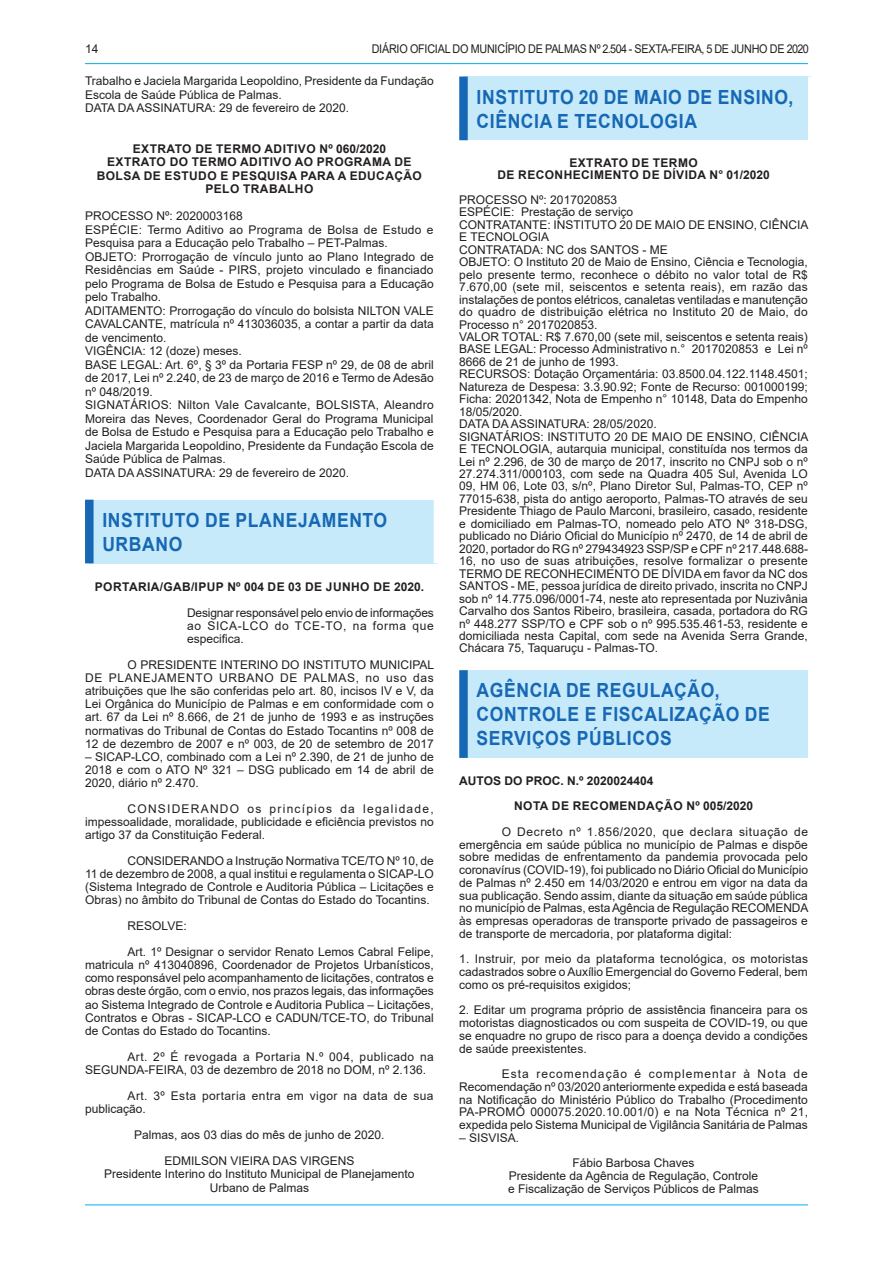
<style>
.page{position:relative;width:893px;height:1263px;background:#fff}
.page>*{position:absolute;margin:0;border:0;box-sizing:border-box;transform-origin:0 0}
.t1{font:700 19.5px/24px "Arial";letter-spacing:.035em;color:#1768b4;scale:.9 1}
.t2{font:12px/12.5px "Arial";color:#231f20;text-align:justify}
.t3{font:700 12px/13.5px "Arial";letter-spacing:.035em;color:#231f20;text-align:center}
.t4{font:12px "Arial";letter-spacing:-.02em;color:#231f20;scale:.9 1}
.t5{font:700 12px/25.5px "Arial";color:#231f20}
.t6{font:12px/13px "Arial";letter-spacing:.035em;color:#231f20}
</style>
<div class="page">
<hr style="left:85px;top:63px;width:723px;height:1px;background:#00aeef">
<hr style="left:85px;top:1204px;width:723px;height:1px;background:#00aeef">
<div style="left:89px;top:500px;width:349px;height:63px;background:#c6eafa"></div>
<div style="left:85px;top:500px;width:9px;height:63px;background:#1768b4"></div>
<div style="left:434px;top:500px;width:8px;height:63px;background:#fff"></div>
<div style="left:463px;top:77px;width:349px;height:63px;background:#c6eafa"></div>
<div style="left:459px;top:77px;width:9px;height:63px;background:#1768b4"></div>
<div style="left:808px;top:77px;width:8px;height:63px;background:#fff"></div>
<div style="left:463px;top:670px;width:349px;height:88px;background:#c6eafa"></div>
<div style="left:459px;top:670px;width:9px;height:88px;background:#1768b4"></div>
<div style="left:808px;top:670px;width:8px;height:88px;background:#fff"></div>
<p class="t2" style="left:85px;top:42px;width:15px">14</p>
<p class="t4" style="left:372px;top:40px;width:487px">DIÁRIO OFICIAL DO MUNICÍPIO DE PALMAS Nº 2.504 - SEXTA-FEIRA, 5 DE JUNHO DE 2020</p>
<p class="t2" style="left:85px;top:74px;width:350px;line-height:13.5px;text-align:left">Trabalho e Jaciela Margarida Leopoldino, Presidente da Fundação<br>Escola de Saúde Pública de Palmas.<br>DATA DA ASSINATURA: 29 de fevereiro de 2020.</p>
<p class="t3" style="left:97px;top:142px;width:327px">EXTRATO DE TERMO ADITIVO Nº 060/2020<br>EXTRATO DO TERMO ADITIVO AO PROGRAMA DE<br>BOLSA DE ESTUDO E PESQUISA PARA A EDUCAÇÃO<br>PELO TRABALHO</p>
<p class="t2" style="left:85px;top:209px;width:350px;line-height:13.5px;text-align:left">PROCESSO Nº: 2020003168<br>ESPÉCIE: Termo Aditivo ao Programa de Bolsa de Estudo e Pesquisa para a Educação pelo Trabalho – PET-Palmas.<br>OBJETO: Prorrogação de vínculo junto ao Plano Integrado de Residências em Saúde - PIRS, projeto vinculado e financiado pelo Programa de Bolsa de Estudo e Pesquisa para a Educação pelo Trabalho.<br>ADITAMENTO: Prorrogação do vínculo do bolsista NILTON VALE CAVALCANTE, matrícula nº 413036035, a contar a partir da data de vencimento.<br>VIGÊNCIA: 12 (doze) meses.<br>BASE LEGAL: Art. 6º, § 3º da Portaria FESP nº 29, de 08 de abril de 2017, Lei nº 2.240, de 23 de março de 2016 e Termo de Adesão nº 048/2019.<br>SIGNATÁRIOS: Nilton Vale Cavalcante, BOLSISTA, Aleandro Moreira das Neves, Coordenador Geral do Programa Municipal de Bolsa de Estudo e Pesquisa para a Educação pelo Trabalho e Jaciela Margarida Leopoldino, Presidente da Fundação Escola de Saúde Pública de Palmas.<br>DATA DA ASSINATURA: 29 de fevereiro de 2020.</p>
<h1 class="t1" style="left:102px;top:508px;width:318px">INSTITUTO DE PLANEJAMENTO<br>URBANO</h1>
<p class="t3" style="left:95px;top:580px;width:331px">PORTARIA/GAB/IPUP Nº 004 DE 03 DE JUNHO DE 2020.</p>
<p class="t2" style="left:187px;top:606px;width:248px;line-height:13px">Designar responsável pelo envio de informações ao SICA-LCO do TCE-TO, na forma que especifica.</p>
<p class="t2" style="left:85px;top:658px;width:351px;line-height:13px;text-indent:43px">O PRESIDENTE INTERINO DO INSTITUTO MUNICIPAL DE PLANEJAMENTO URBANO DE PALMAS, no uso das atribuições que lhe são conferidas pelo art. 80, incisos IV e V, da Lei Orgânica do Município de Palmas e em conformidade com o art. 67 da Lei nº 8.666, de 21 de junho de 1993 e as instruções normativas do Tribunal de Contas do Estado Tocantins nº 008 de 12 de dezembro de 2007 e nº 003, de 20 de setembro de 2017</p>
<p class="t2" style="left:85px;top:750px;width:350px;line-height:13px">– SICAP-LCO, combinado com a Lei nº 2.390, de 21 de junho de 2018 e com o ATO Nº 321 – DSG publicado em 14 de abril de 2020, diário nº 2.470.</p>
<p class="t2" style="left:85px;top:802px;width:350px;line-height:13px;text-indent:43px">CONSIDERANDO os princípios da legalidade, impessoalidade, moralidade, publicidade e eficiência previstos no artigo 37 da Constituição Federal.</p>
<p class="t2" style="left:85px;top:854px;width:350px;line-height:13px;text-indent:43px">CONSIDERANDO a Instrução Normativa TCE/TO Nº 10, de 11 de dezembro de 2008, a qual institui e regulamenta o SICAP-LO (Sistema Integrado de Controle e Auditoria Pública – Licitações e Obras) no âmbito do Tribunal de Contas do Estado do Tocantins.</p>
<p class="t2" style="left:128px;top:913px;width:308px;line-height:26.1px">RESOLVE:<br>Art. 1º Designar o servidor Renato Lemos Cabral Felipe,</p>
<p class="t2" style="left:85px;top:958px;width:350px;line-height:13px">matricula nº 413040896, Coordenador de Projetos Urbanísticos, como responsável pelo acompanhamento de licitações, contratos e obras deste órgão, com o envio, nos prazos legais, das informações ao Sistema Integrado de Controle e Auditoria Publica – Licitações, Contratos e Obras - SICAP-LCO e CADUN/TCE-TO, do Tribunal de Contas do Estado do Tocantins.</p>
<p class="t2" style="left:85px;top:1050px;width:350px;line-height:13px;text-indent:43px">Art. 2º É revogada a Portaria N.º 004, publicado na<br>SEGUNDA-FEIRA, 03 de dezembro de 2018 no DOM, nº 2.136.</p>
<p class="t6" style="left:85px;top:1089px;width:350px;text-indent:43px">Art. 3º Esta portaria entra em vigor na data de sua publicação.</p>
<p class="t2" style="left:134px;top:1122px;width:252px;line-height:26.1px;text-align:center">Palmas, aos 03 dias do mês de junho de 2020.<br>EDMILSON VIEIRA DAS VIRGENS</p>
<p class="t2" style="left:104px;top:1167px;width:312px;line-height:13.2px;text-align:center">Presidente Interino do Instituto Municipal de Planejamento<br>Urbano de Palmas</p>
<h1 class="t1" style="left:477px;top:85px;width:353px">INSTITUTO 20 DE MAIO DE ENSINO,<br>CIÊNCIA E TECNOLOGIA</h1>
<p class="t3" style="left:497px;top:156px;width:274px;line-height:12.5px">EXTRATO DE TERMO<br>DE RECONHECIMENTO DE DÍVIDA N° 01/2020</p>
<p class="t2" style="left:459px;top:193px;width:351px;text-align:left">PROCESSO Nº: 2017020853<br>ESPÉCIE: Prestação de serviço<br>CONTRATANTE: INSTITUTO 20 DE MAIO DE ENSINO, CIÊNCIA E TECNOLOGIA<br>CONTRATADA: NC dos SANTOS - ME<br>OBJETO: O Instituto 20 de Maio de Ensino, Ciência e Tecnologia, pelo presente termo, reconhece o débito no valor total de R$ 7.670,00 (sete mil, seiscentos e setenta reais), em razão das instalações de pontos elétricos, canaletas ventiladas e manutenção do quadro de distribuição elétrica no Instituto 20 de Maio, do Processo n° 2017020853.<br>VALOR TOTAL: R$ 7.670,00 (sete mil, seiscentos e setenta reais)<br>BASE LEGAL: Processo Administrativo n.° 2017020853 e Lei nº 8666 de 21 de junho de 1993.<br>RECURSOS: Dotação Orçamentária: 03.8500.04.122.1148.4501; Natureza de Despesa: 3.3.90.92; Fonte de Recurso: 001000199; Ficha: 20201342, Nota de Empenho n° 10148, Data do Empenho 18/05/2020.<br>DATA DA ASSINATURA: 28/05/2020.<br>SIGNATÁRIOS: INSTITUTO 20 DE MAIO DE ENSINO, CIÊNCIA E TECNOLOGIA, autarquia municipal, constituída nos termos da Lei nº 2.296, de 30 de março de 2017, inscrito no CNPJ sob o nº 27.274.311/000103, com sede na Quadra 405 Sul, Avenida LO 09, HM 06, Lote 03, s/nº, Plano Diretor Sul, Palmas-TO, CEP nº 77015-638, pista do antigo aeroporto, Palmas-TO através de seu Presidente Thiago de Paulo Marconi, brasileiro, casado, residente e domiciliado em Palmas-TO, nomeado pelo ATO Nº 318-DSG, publicado no Diário Oficial do Município nº 2470, de 14 de abril de 2020, portador do RG nº 279434923 SSP/SP e CPF nº 217.448.688- 16, no uso de suas atribuições, resolve formalizar o presente TERMO DE RECONHECIMENTO DE DÍVIDA em favor da NC dos SANTOS - ME, pessoa jurídica de direito privado, inscrita no CNPJ sob nº 14.775.096/0001-74, neste ato representada por Nuzivânia Carvalho dos Santos Ribeiro, brasileira, casada, portadora do RG nº 448.277 SSP/TO e CPF sob o nº 995.535.461-53, residente e domiciliada nesta Capital, com sede na Avenida Serra Grande, Chácara 75, Taquaruçu - Palmas-TO.</p>
<h1 class="t1" style="left:477px;top:678px;width:327px">AGÊNCIA DE REGULAÇÃO,<br>CONTROLE E FISCALIZAÇÃO DE<br>SERVIÇOS PÚBLICOS</h1>
<p class="t5" style="left:514px;top:768px;width:240px;text-indent:-55px">AUTOS DO PROC. N.º 2020024404<br>NOTA DE RECOMENDAÇÃO Nº 005/2020</p>
<p class="t2" style="left:459px;top:825px;width:351px;text-indent:43px">O Decreto nº 1.856/2020, que declara situação de emergência em saúde pública no município de Palmas e dispõe sobre medidas de enfrentamento da pandemia provocada pelo coronavírus (COVID-19), foi publicado no Diário Oficial do Município de Palmas nº 2.450 em 14/03/2020 e entrou em vigor na data da sua publicação. Sendo assim, diante da situação em saúde pública no município de Palmas, esta Agência de Regulação RECOMENDA às empresas operadoras de transporte privado de passageiros e de transporte de mercadoria, por plataforma digital:</p>
<p class="t2" style="left:459px;top:953px;width:350px">1. Instruir, por meio da plataforma tecnológica, os motoristas cadastrados sobre o Auxílio Emergencial do Governo Federal, bem como os pré-requisitos exigidos;</p>
<p class="t2" style="left:459px;top:1004px;width:350px">2. Editar um programa próprio de assistência financeira para os motoristas diagnosticados ou com suspeita de COVID-19, ou que se enquadre no grupo de risco para a doença devido a condições de saúde preexistentes.</p>
<p class="t2" style="left:459px;top:1067px;width:350px;text-indent:43px">Esta recomendação é complementar à Nota de Recomendação nº 03/2020 anteriormente expedida e está baseada na Notificação do Ministério Público do Trabalho (Procedimento PA-PROMO 000075.2020.10.001/0) e na Nota Técnica nº 21, expedida pelo Sistema Municipal de Vigilância Sanitária de Palmas</p>
<p class="t2" style="left:459px;top:1131px;width:62px">– SISVISA.</p>
<p class="t2" style="left:508px;top:1157px;width:252px;text-align:center">Fábio Barbosa Chaves<br>Presidente da Agência de Regulação, Controle e Fiscalização de Serviços Públicos de Palmas</p>
</div>
